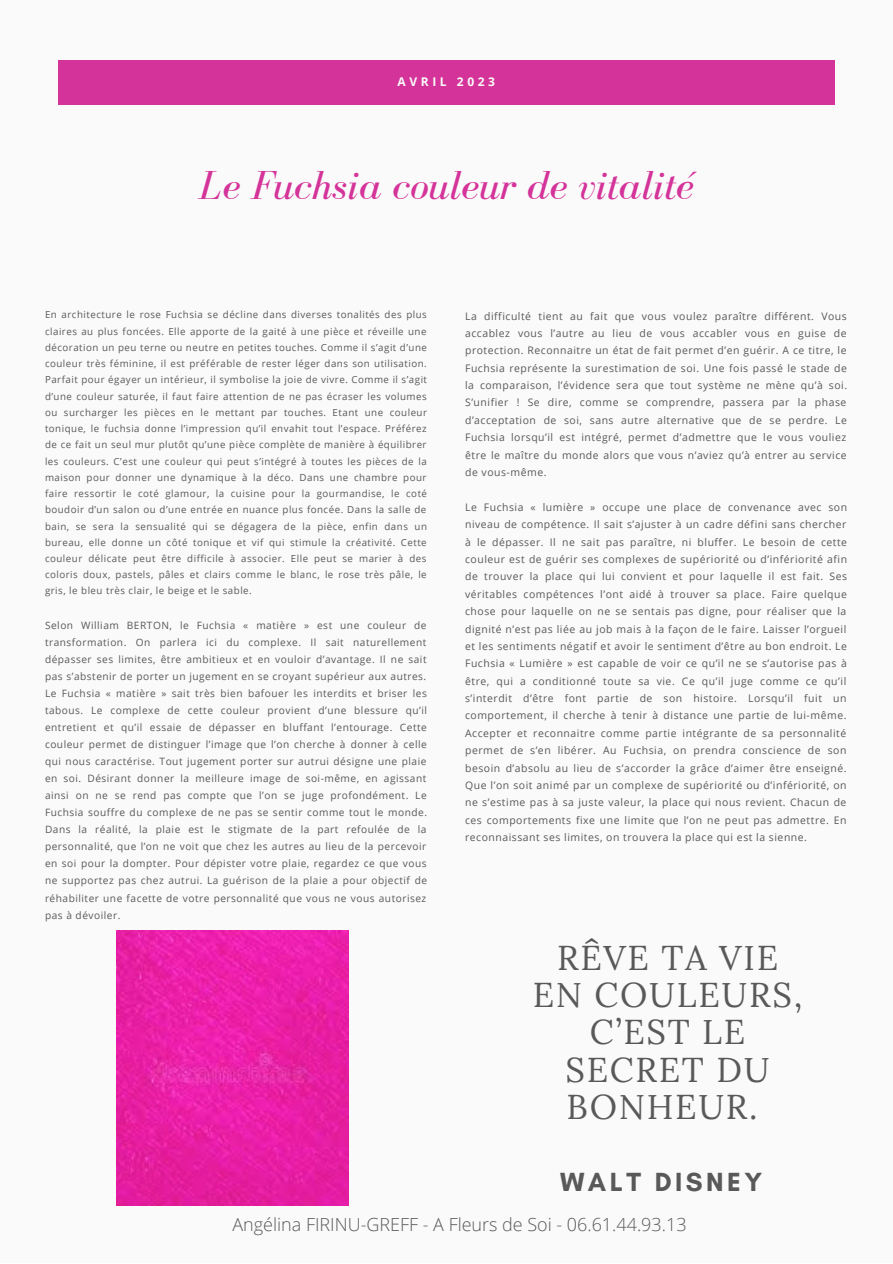
<style>
.page{position:relative;width:893px;height:1264px;background:#fff}
.page>*{position:absolute;margin:0;border:0;box-sizing:border-box;transform-origin:0 0}
.t1{font:italic 41.7px "Bodoni FLF";color:#d4339a}
.t2{font:34.35px/37px "Lora";letter-spacing:.05em;color:#595959;text-align:center}
.t3{font:700 26.7px "Glacial Indifference";letter-spacing:.13em;color:#595959}
.t4{font:300 18px "Open Sans";color:#595959}
.t5{font:700 12px "Open Sans";letter-spacing:.3em;color:#fafafa}
.t6{font:10.5px/17.4px "Open Sans";letter-spacing:.05em;color:#595959;text-align:justify}
.t7{font:10.2px/17.1px "Open Sans";letter-spacing:.05em;color:#595959;text-align:justify}
.t8{font:9.75px/16.2px "Open Sans";letter-spacing:.05em;color:#595959;text-align:justify}
</style>
<div class="page">
<div style="left:0;top:0;width:892px;height:1262px;background:#fafafa"></div>
<img style="left:117px;top:930px;width:231px;height:275px">
<div style="left:58px;top:60px;width:776px;height:45px;background:#d4339a"></div>
<p class="t5" style="left:397px;top:73px;width:99px">AVRIL 2023</p>
<h1 class="t1" style="left:199px;top:162px;width:496px">Le Fuchsia couleur de vitalité</h1>
<p class="t8" style="left:45px;top:306px;width:383px">En architecture le rose Fuchsia se décline dans diverses tonalités des plus claires au plus foncées. Elle apporte de la gaité à une pièce et réveille une décoration un peu terne ou neutre en petites touches. Comme il s’agit d’une couleur très féminine, il est préférable de rester léger dans son utilisation.<br>Parfait pour égayer un intérieur, il symbolise la joie de vivre. Comme il s’agit d’une couleur saturée, il faut faire attention de ne pas écraser les volumes ou surcharger les pièces en le mettant par touches. Etant une couleur tonique, le fuchsia donne l’impression qu’il envahit tout l’espace. Préférez de ce fait un seul mur plutôt qu’une pièce complète de manière à équilibrer les couleurs. C’est une couleur qui peut s’intégré à toutes les pièces de la maison pour donner une dynamique à la déco. Dans une chambre pour faire ressortir le coté glamour, la cuisine pour la gourmandise, le coté boudoir d’un salon ou d’une entrée en nuance plus foncée. Dans la salle de bain, se sera la sensualité qui se dégagera de la pièce, enfin dans un bureau, elle donne un côté tonique et vif qui stimule la créativité. Cette couleur délicate peut être difficile à associer. Elle peut se marier à des coloris doux, pastels, pâles et clairs comme le blanc, le rose très pâle, le gris, le bleu très clair, le beige et le sable.</p>
<p class="t7" style="left:45px;top:616px;width:383px">Selon William BERTON, le Fuchsia « matière » est une couleur de transformation. On parlera ici du complexe. Il sait naturellement dépasser ses limites, être ambitieux et en vouloir d’avantage. Il ne sait pas s’abstenir de porter un jugement en se croyant supérieur aux autres.<br>Le Fuchsia « matière » sait très bien bafouer les interdits et briser les tabous. Le complexe de cette couleur provient d’une blessure qu’il entretient et qu’il essaie de dépasser en bluffant l’entourage. Cette couleur permet de distinguer l’image que l’on cherche à donner à celle qui nous caractérise. Tout jugement porter sur autrui désigne une plaie en soi. Désirant donner la meilleure image de soi-même, en agissant ainsi on ne se rend pas compte que l’on se juge profondément. Le Fuchsia souffre du complexe de ne pas se sentir comme tout le monde.<br>Dans la réalité, la plaie est le stigmate de la part refoulée de la personnalité, que l’on ne voit que chez les autres au lieu de la percevoir en soi pour la dompter. Pour dépister votre plaie, regardez ce que vous ne supportez pas chez autrui. La guérison de la plaie a pour objectif de réhabiliter une facette de votre personnalité que vous ne vous autorisez pas à dévoiler.</p>
<p class="t6" style="left:465px;top:307px;width:383px">La difficulté tient au fait que vous voulez paraître différent. Vous accablez vous l’autre au lieu de vous accabler vous en guise de protection. Reconnaitre un état de fait permet d’en guérir. A ce titre, le Fuchsia représente la surestimation de soi. Une fois passé le stade de la comparaison, l’évidence sera que tout système ne mène qu’à soi.<br>S’unifier ! Se dire, comme se comprendre, passera par la phase d’acceptation de soi, sans autre alternative que de se perdre. Le Fuchsia lorsqu’il est intégré, permet d’admettre que le vous vouliez être le maître du monde alors que vous n’aviez qu’à entrer au service de vous-même.</p>
<p class="t6" style="left:465px;top:498px;width:383px">Le Fuchsia « lumière » occupe une place de convenance avec son niveau de compétence. Il sait s’ajuster à un cadre défini sans chercher à le dépasser. Il ne sait pas paraître, ni bluffer. Le besoin de cette couleur est de guérir ses complexes de supériorité ou d’infériorité afin de trouver la place qui lui convient et pour laquelle il est fait. Ses véritables compétences l’ont aidé à trouver sa place. Faire quelque chose pour laquelle on ne se sentais pas digne, pour réaliser que la dignité n’est pas liée au job mais à la façon de le faire. Laisser l’orgueil et les sentiments négatif et avoir le sentiment d’être au bon endroit. Le Fuchsia « Lumière » est capable de voir ce qu’il ne se s’autorise pas à être, qui a conditionné toute sa vie. Ce qu’il juge comme ce qu’il s’interdit d’être font partie de son histoire. Lorsqu’il fuit un comportement, il cherche à tenir à distance une partie de lui-même.<br>Accepter et reconnaitre comme partie intégrante de sa personnalité permet de s’en libérer. Au Fuchsia, on prendra conscience de son besoin d’absolu au lieu de s’accorder la grâce d’aimer être enseigné.<br>Que l’on soit animé par un complexe de supériorité ou d’infériorité, on ne s’estime pas à sa juste valeur, la place qui nous revient. Chacun de ces comportements fixe une limite que l’on ne peut pas admettre. En reconnaissant ses limites, on trouvera la place qui est la sienne.</p>
<h2 class="t2" style="left:532px;top:939px;width:271px">RÊVE TA VIE<br>EN COULEURS,<br>C’EST LE<br>SECRET DU<br>BONHEUR.</h2>
<h3 class="t3" style="left:560px;top:1165px;width:204px">WALT DISNEY</h3>
<h3 class="t4" style="left:232px;top:1211px;width:455px">Angélina FIRINU-GREFF - A Fleurs de Soi - 06.61.44.93.13</h3>
</div>
